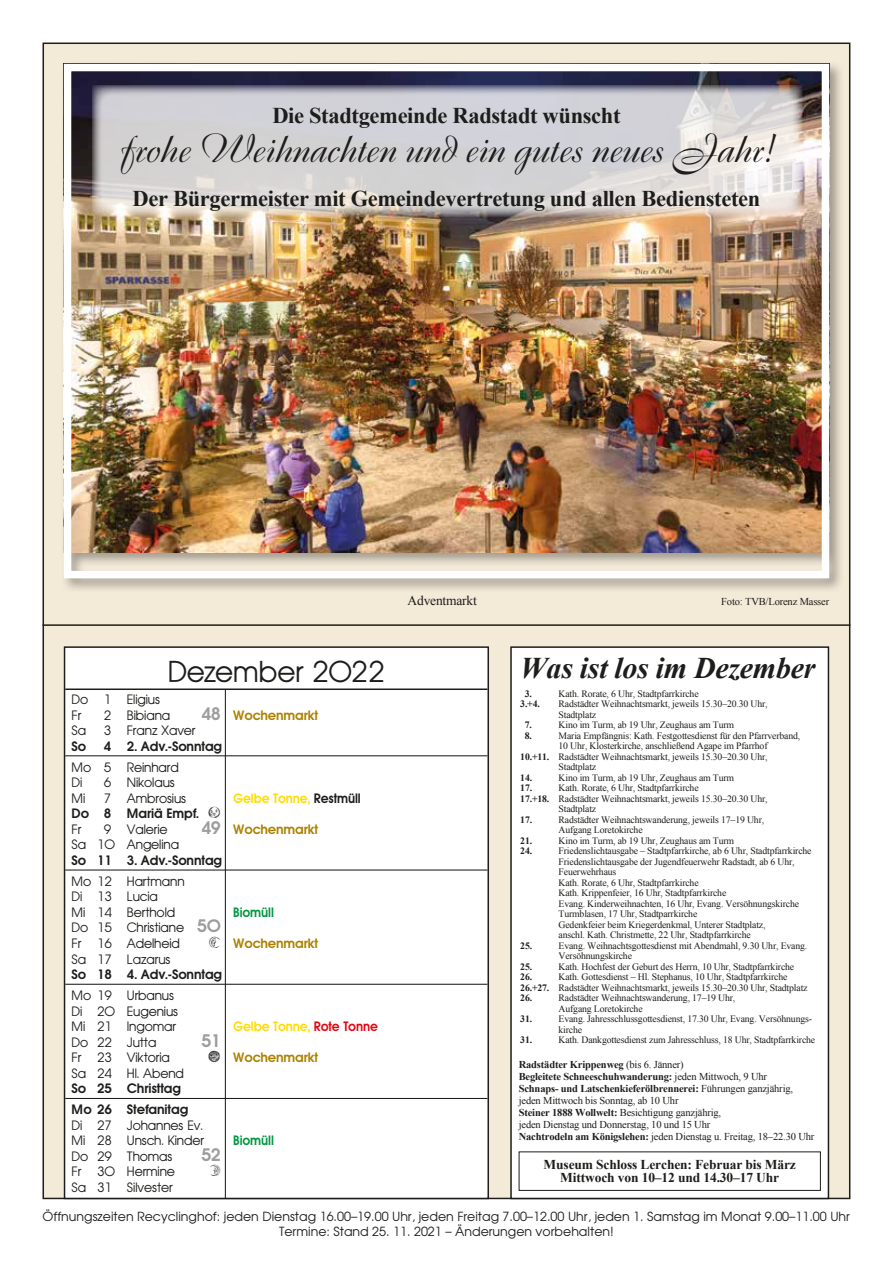
<style>
.page{position:relative;width:893px;height:1263px;background:#fff}
.page>*{position:absolute;margin:0;border:0;box-sizing:border-box;transform-origin:0 0}
.t1{font:39.6px "Boulevard";letter-spacing:-.01em;color:#1d1d1b}
.t2{font:italic 700 30px "Times New Roman";letter-spacing:-.01em;color:#1d1d1b}
.t3{font:30px "Avant Garde BQ";letter-spacing:-.01em;color:#1d1d1b}
.t4{font:700 22.5px "Times New Roman";letter-spacing:-.015em;color:#1d1d1b}
.t5{font:600 18px "Avant Garde BQ";color:#9d9d9c}
.t6{font:13.5px/15.6px "Avant Garde BQ";letter-spacing:-.01em;color:#1d1d1b}
.t7{font:600 13.5px/21px "Avant Garde BQ";letter-spacing:-.01em;color:#1d1d1b}
.t8{font:700 13.5px/13.5px "Times New Roman";letter-spacing:-.01em;color:#1d1d1b;text-align:center}
.t9{font:600 13.5px "Avant Garde BQ";letter-spacing:-.01em;color:#ac8200}
.t10{font:600 13.5px "Avant Garde BQ";letter-spacing:-.01em;color:#fd0;scale:.94 1}
.t11{font:600 13.5px "Avant Garde BQ";letter-spacing:-.01em;color:#009641;scale:.94 1}
.t12{font:13.5px "Times New Roman";letter-spacing:-.015em;color:#1d1d1b}
.t13{font:12.6px/15.5px "Avant Garde";color:#1d1d1b;text-align:center}
.t14{font:10.5px/12px "Times New Roman";letter-spacing:-.015em;color:#1d1d1b}
.t15{font:9.75px/10.5px "Times New Roman";letter-spacing:-.015em;color:#1d1d1b}
.t16{font:700 9.75px "Times New Roman";letter-spacing:-.015em;color:#1d1d1b}
.s1{font-weight:700}
.s2{font-size:18px;color:#9d9d9c}
.s3{color:#1d1d1b}
.s4{font-weight:600;font-size:18px;color:#9d9d9c}
.s5{color:#e30613}
</style>
<div class="page">
<div style="left:43px;top:43px;width:807px;height:1156px;background:#f4ead8;border:2px solid #1d1d1b"></div>
<div style="left:60px;top:60px;width:784px;height:533px;background:#1d1d1b;opacity:.4"></div>
<img style="left:73px;top:73px;width:747px;height:479px">
<div style="left:64px;top:64px;width:765px;height:514px;border:8px solid #fff"></div>
<div style="left:511px;top:647px;width:317px;height:551px;background:#fff"></div>
<div style="left:510px;top:646px;width:319px;height:553px;border:2px solid #1d1d1b"></div>
<hr style="left:43px;top:624px;width:807px;height:2px;background:#1d1d1b">
<div style="left:65px;top:647px;width:423px;height:551px;background:#fff"></div>
<hr style="left:65px;top:688px;width:422px;height:2px;background:#1d1d1b">
<hr style="left:65px;top:755px;width:422px;height:1px;background:#1d1d1b">
<hr style="left:65px;top:869px;width:422px;height:1px;background:#1d1d1b">
<hr style="left:65px;top:984px;width:422px;height:1px;background:#1d1d1b">
<hr style="left:65px;top:1098px;width:422px;height:1px;background:#1d1d1b">
<div style="left:64px;top:646px;width:425px;height:553px;border:2px solid #1d1d1b"></div>
<hr style="left:225px;top:690px;width:1px;height:509px;background:#1d1d1b">
<svg style="left:92px;top:85px;width:710px;height:132px;background:#d1ced0"></svg>
<div style="left:519px;top:1151px;width:302px;height:40px;border:1px solid #1d1d1b"></div>
<h3 class="t4" style="left:272px;top:100px;width:350px">Die Stadtgemeinde Radstadt wünscht</h3>
<h1 class="t1" style="left:120px;top:123px;width:655px">frohe Weihnachten und ein gutes neues Jahr!</h1>
<h3 class="t4" style="left:133px;top:183px;width:629px">Der Bürgermeister mit Gemeindevertretung und allen Bediensteten</h3>
<h3 class="t12" style="left:408px;top:591px;width:71px">Adventmarkt</h3>
<p class="t14" style="left:721px;top:595px;width:109px">Foto: TVB/Lorenz Masser</p>
<h2 class="t2" style="left:520px;top:647px;width:297px">Was ist los im Dezember</h2>
<p class="t16" style="left:525px;top:687px;width:9px">3.</p>
<p class="t15" style="left:559px;top:688px;width:142px">Kath. Rorate, 6 Uhr, Stadtpfarrkirche</p>
<p class="t16" style="left:520px;top:697px;width:21px">3.+4.</p>
<p class="t15" style="left:559px;top:699px;width:211px">Radstädter Weihnachtsmarkt, jeweils 15.30–20.30 Uhr,<br>Stadtplatz</p>
<p class="t16" style="left:525px;top:718px;width:9px">7.</p>
<p class="t15" style="left:559px;top:720px;width:177px">Kino im Turm, ab 19 Uhr, Zeughaus am Turm</p>
<p class="t16" style="left:525px;top:729px;width:9px">8.</p>
<p class="t15" style="left:559px;top:730px;width:243px">Maria Empfängnis: Kath. Festgottesdienst für den Pfarrverband,</p>
<p class="t15" style="left:559px;top:741px;width:211px">10 Uhr, Klosterkirche, anschließend Agape im Pfarrhof</p>
<p class="t15" style="left:520px;top:751px;width:249px"><span class="s1">10.+11.</span> Radstädter Weihnachtsmarkt, jeweils 15.30–20.30 Uhr,</p>
<p class="t15" style="left:559px;top:762px;width:39px">Stadtplatz</p>
<p class="t16" style="left:520px;top:771px;width:13px">14.</p>
<p class="t15" style="left:559px;top:772px;width:177px">Kino im Turm, ab 19 Uhr, Zeughaus am Turm</p>
<p class="t16" style="left:520px;top:781px;width:13px">17.</p>
<p class="t15" style="left:559px;top:783px;width:142px">Kath. Rorate, 6 Uhr, Stadtpfarrkirche</p>
<p class="t15" style="left:520px;top:793px;width:249px"><span class="s1">17.+18.</span> Radstädter Weihnachtsmarkt, jeweils 15.30–20.30 Uhr,</p>
<p class="t15" style="left:559px;top:804px;width:39px">Stadtplatz</p>
<p class="t16" style="left:520px;top:813px;width:13px">17.</p>
<p class="t15" style="left:559px;top:814px;width:207px">Radstädter Weihnachtswanderung, jeweils 17–19 Uhr,<br>Aufgang Loretokirche</p>
<p class="t16" style="left:520px;top:834px;width:13px">21.</p>
<p class="t15" style="left:559px;top:835px;width:177px">Kino im Turm, ab 19 Uhr, Zeughaus am Turm</p>
<p class="t16" style="left:520px;top:844px;width:13px">24.</p>
<p class="t15" style="left:559px;top:846px;width:254px">Friedenslichtausgabe – Stadtpfarrkirche, ab 6 Uhr, Stadtpfarrkirche Friedenslichtausgabe der Jugendfeuerwehr Radstadt, ab 6 Uhr, Feuerwehrhaus<br>Kath. Rorate, 6 Uhr, Stadtpfarrkirche<br>Kath. Krippenfeier, 16 Uhr, Stadtpfarrkirche<br>Evang. Kinderweihnachten, 16 Uhr, Evang. Versöhnungskirche Turmblasen, 17 Uhr, Stadtparrkirche<br>Gedenkfeier beim Kriegerdenkmal, Unterer Stadtplatz,<br>anschl. Kath. Christmette, 22 Uhr, Stadtpfarrkirche</p>
<p class="t16" style="left:520px;top:939px;width:13px">25.</p>
<p class="t15" style="left:559px;top:940px;width:250px">Evang. Weihnachtsgottesdienst mit Abendmahl, 9.30 Uhr, Evang.<br>Versöhnungskirche</p>
<p class="t16" style="left:520px;top:960px;width:13px">25.</p>
<p class="t15" style="left:559px;top:961px;width:237px">Kath. Hochfest der Geburt des Herrn, 10 Uhr, Stadtpfarrkirche</p>
<p class="t16" style="left:520px;top:970px;width:13px">26.</p>
<h2 class="t3" style="left:168px;top:655px;width:219px">Dezember 2022</h2>
<h3 class="t6" style="left:72px;top:692px;width:90px">Do 1 Eligius<br>Fr</h3>
<h3 class="t6" style="left:104px;top:707px;width:68px">2 Bibiana</h3>
<h3 class="t9" style="left:201px;top:707px;width:118px"><span class="s2">48</span> Wochenmarkt</h3>
<h3 class="t6" style="left:72px;top:723px;width:16px">Sa</h3>
<h3 class="t6" style="left:104px;top:723px;width:93px">3 Franz Xaver</h3>
<h3 class="t7" style="left:72px;top:736px;width:16px">So</h3>
<h3 class="t7" style="left:104px;top:736px;width:120px">4 2. Adv.-Sonntag</h3>
<h3 class="t6" style="left:72px;top:760px;width:109px">Mo 5 Reinhard<br>Di</h3>
<h3 class="t6" style="left:104px;top:775px;width:73px">6 Nikolaus</h3>
<h3 class="t6" style="left:72px;top:791px;width:15px">Mi</h3>
<h3 class="t6" style="left:104px;top:791px;width:84px">7 Ambrosius</h3>
<h3 class="t10" style="left:233px;top:790px;width:137px">Gelbe Tonne, <span class="s3">Restmüll</span></h3>
<h3 class="t7" style="left:72px;top:803px;width:129px">Do 8 Mariä Empf.</h3>
<h3 class="t6" style="left:72px;top:822px;width:11px">Fr</h3>
<h3 class="t6" style="left:104px;top:822px;width:65px">9 Valerie</h3>
<h3 class="t9" style="left:201px;top:821px;width:118px"><span class="s2">49</span> Wochenmarkt</h3>
<h3 class="t6" style="left:72px;top:837px;width:109px">Sa 10 Angelina</h3>
<h3 class="t7" style="left:72px;top:850px;width:152px">So 11 3. Adv.-Sonntag</h3>
<h3 class="t6" style="left:72px;top:874px;width:115px">Mo 12 Hartmann<br>Di 13 Lucia<br>Mi 14 Berthold</h3>
<h3 class="t11" style="left:233px;top:904px;width:45px">Biomüll</h3>
<h3 class="t6" style="left:72px;top:920px;width:151px">Do 15 Christiane <span class="s4">50<br></span>Fr 16 Adelheid</h3>
<h3 class="t9" style="left:233px;top:935px;width:86px">Wochenmarkt</h3>
<h3 class="t6" style="left:72px;top:951px;width:100px">Sa 17 Lazarus</h3>
<h3 class="t7" style="left:72px;top:964px;width:152px">So 18 4. Adv.-Sonntag</h3>
<h3 class="t6" style="left:72px;top:988px;width:108px">Mo 19 Urbanus<br>Di 20 Eugenius<br>Mi 21 Ingomar</h3>
<p class="t15" style="left:520px;top:972px;width:289px;text-indent:38px">Kath. Gottesdienst – Hl. Stephanus, 10 Uhr, Stadtpfarrkirche<br><span class="s1">26.+27.</span> Radstädter Weihnachtsmarkt, jeweils 15.30–20.30 Uhr, Stadtplatz<br><span class="s1">26.</span></p>
<p class="t15" style="left:559px;top:993px;width:178px">Radstädter Weihnachtswanderung, 17–19 Uhr,<br>Aufgang Loretokirche</p>
<p class="t16" style="left:520px;top:1012px;width:13px">31.</p>
<p class="t15" style="left:559px;top:1014px;width:255px">Evang. Jahresschlussgottesdienst, 17.30 Uhr, Evang. Versöhnungs&shy;kirche</p>
<p class="t16" style="left:520px;top:1033px;width:13px">31.</p>
<p class="t15" style="left:559px;top:1035px;width:258px">Kath. Dankgottesdienst zum Jahresschluss, 18 Uhr, Stadtpfarrkirche</p>
<h3 class="t10" style="left:233px;top:1018px;width:155px">Gelbe Tonne, <span class="s5">Rote Tonne</span></h3>
<h3 class="t6" style="left:72px;top:1035px;width:86px">Do 22 Jutta</h3>
<h3 class="t5" style="left:201px;top:1030px;width:21px">51</h3>
<h3 class="t6" style="left:72px;top:1050px;width:100px">Fr 23 Viktoria</h3>
<h3 class="t9" style="left:233px;top:1050px;width:86px">Wochenmarkt</h3>
<h3 class="t6" style="left:72px;top:1066px;width:114px">Sa 24 Hl. Abend</h3>
<h3 class="t7" style="left:72px;top:1078px;width:118px">So 25 Christtag<br>Mo 26 Stefanitag</h3>
<h3 class="t6" style="left:72px;top:1118px;width:134px">Di 27 Johannes Ev.<br>Mi 28 Unsch. Kinder</h3>
<p class="t14" style="left:519px;top:1058px;width:297px"><span class="s1">Radstädter Krippenweg</span> (bis 6. Jänner)<br><span class="s1">Begleitete Schneeschuhwanderung:</span> jeden Mittwoch, 9 Uhr<br><span class="s1">Schnaps- und Latschenkieferölbrennerei:</span> Führungen ganzjährig, jeden Mittwoch bis Sonntag, ab 10 Uhr<br><span class="s1">Steiner 1888 Wollwelt:</span> Besichtigung ganzjährig,<br>jeden Dienstag und Donnerstag, 10 und 15 Uhr<br><span class="s1">Nachtrodeln am Königslehen:</span> jeden Dienstag u. Freitag, 18–22.30 Uhr</p>
<h3 class="t8" style="left:544px;top:1157px;width:254px">Museum Schloss Lerchen: Februar bis März<br>Mittwoch von 10–12 und 14.30–17 Uhr</h3>
<h3 class="t11" style="left:233px;top:1133px;width:45px">Biomüll</h3>
<h3 class="t6" style="left:72px;top:1149px;width:103px">Do 29 Thomas</h3>
<h3 class="t5" style="left:201px;top:1144px;width:21px">52</h3>
<h3 class="t6" style="left:72px;top:1164px;width:105px">Fr 30 Hermine<br>Sa 31 Silvester</h3>
<p class="t13" style="left:43px;top:1208px;width:809px">Öffnungszeiten Recyclinghof: jeden Dienstag 16.00–19.00 Uhr, jeden Freitag 7.00–12.00 Uhr, jeden 1. Samstag im Monat 9.00–11.00 Uhr<br>Termine: Stand 25. 11. 2021 – Änderungen vorbehalten!</p>
</div>
